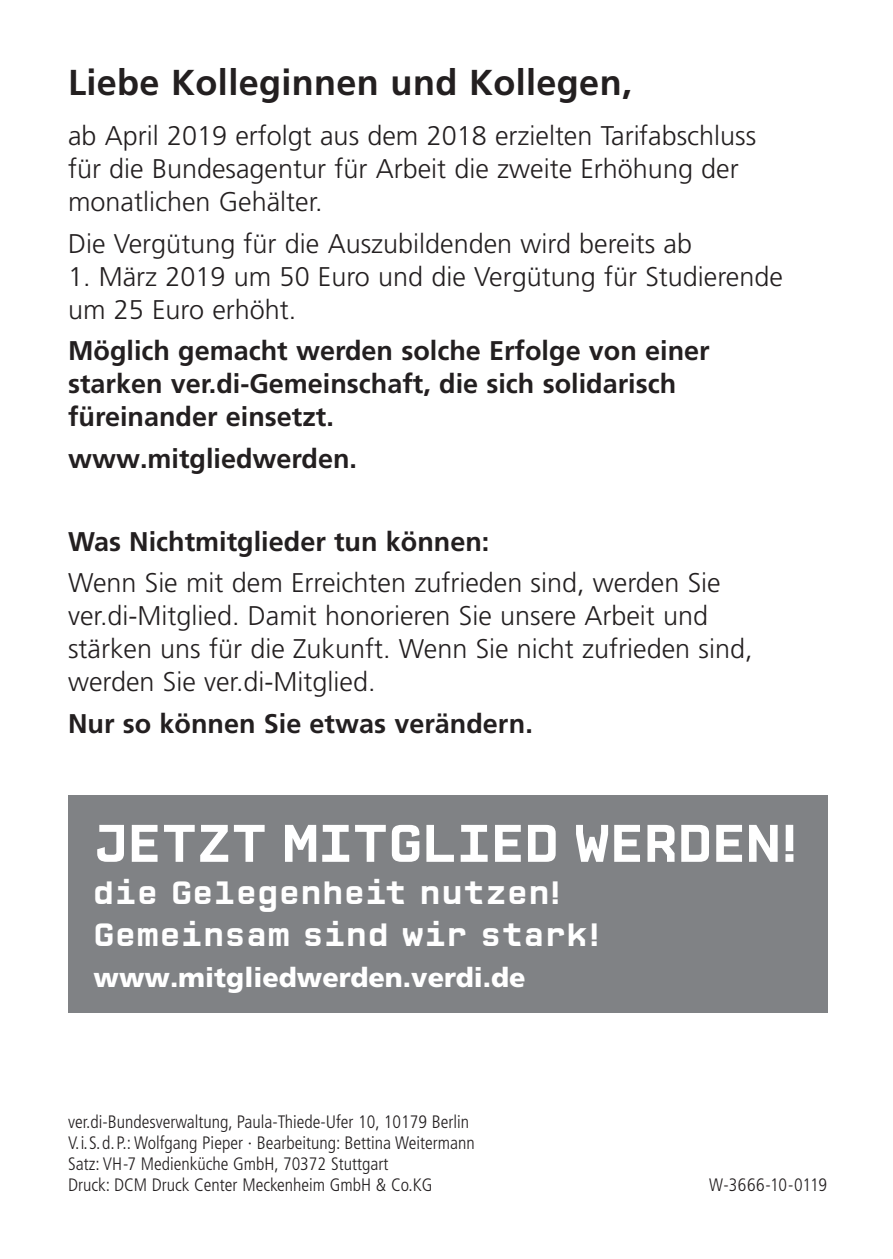
<style>
.page{position:relative;width:893px;height:1259px;background:#fff}
.page>*{position:absolute;margin:0;border:0;box-sizing:border-box;transform-origin:0 0}
.t1{font:700 54px "CP Prop v 07";letter-spacing:-.01em;color:#fff}
.t2{font:700 36px "Frutiger LT Pro";letter-spacing:.01em;color:#231f20}
.t3{font:700 33px/42px "CP Prop v 07";letter-spacing:.005em;color:#fff}
.t4{font:300 27px/33px "Frutiger LT Pro";color:#231f20}
.t5{font:700 27px/33px "Frutiger LT Pro";color:#231f20}
.t6{font:900 27px "Frutiger LT Pro";color:#fff}
.t7{font:300 condensed 18px/21px "Frutiger LT Pro";color:#231f20}
</style>
<div class="page">
<div style="left:68px;top:795px;width:759px;height:217px;background:#808285"></div>
<h2 class="t2" style="left:68px;top:61px;width:565px">Liebe Kolleginnen und Kollegen,</h2>
<p class="t4" style="left:68px;top:119px;width:690px">ab April 2019 erfolgt aus dem 2018 erzielten Tarifabschluss für die Bundesagentur für Arbeit die zweite Erhöhung der monatlichen Gehälter.</p>
<p class="t4" style="left:68px;top:227px;width:625px">Die Vergütung für die Auszubildenden wird bereits ab</p>
<p class="t4" style="left:68px;top:260px;width:716px">1. März 2019 um 50 Euro und die Vergütung für Studierende um 25 Euro erhöht.</p>
<p class="t5" style="left:68px;top:334px;width:643px">Möglich gemacht werden solche Erfolge von einer starken ver.di-Gemeinschaft, die sich solidarisch füreinander einsetzt.</p>
<p class="t5" style="left:68px;top:442px;width:291px">www.mitgliedwerden.</p>
<p class="t5" style="left:68px;top:525px;width:423px">Was Nichtmitglieder tun können:</p>
<p class="t4" style="left:68px;top:566px;width:686px">Wenn Sie mit dem Erreichten zufrieden sind, werden Sie ver.di-Mitglied. Damit honorieren Sie unsere Arbeit und stärken uns für die Zukunft. Wenn Sie nicht zufrieden sind, werden Sie ver.di-Mitglied.</p>
<p class="t5" style="left:68px;top:707px;width:466px">Nur so können Sie etwas verändern.</p>
<h1 class="t1" style="left:94px;top:812px;width:707px">JETZT MITGLIED WERDEN!</h1>
<p class="t3" style="left:94px;top:871px;width:508px">die Gelegenheit nutzen!<br>Gemeinsam sind wir stark!</p>
<p class="t6" style="left:94px;top:961px;width:433px">www.mitgliedwerden.verdi.de</p>
<p class="t7" style="left:68px;top:1111px;width:408px">ver.di-Bundesverwaltung, Paula-Thiede-Ufer 10, 10179 Berlin V.i.S.d.P.: Wolfgang Pieper · Bearbeitung: Bettina Weitermann Satz: VH-7 Medienküche GmbH, 70372 Stuttgart<br>Druck: DCM Druck Center Meckenheim GmbH &amp; Co.KG</p>
<p class="t7" style="left:709px;top:1174px;width:119px">W-3666-10-0119</p>
</div>
